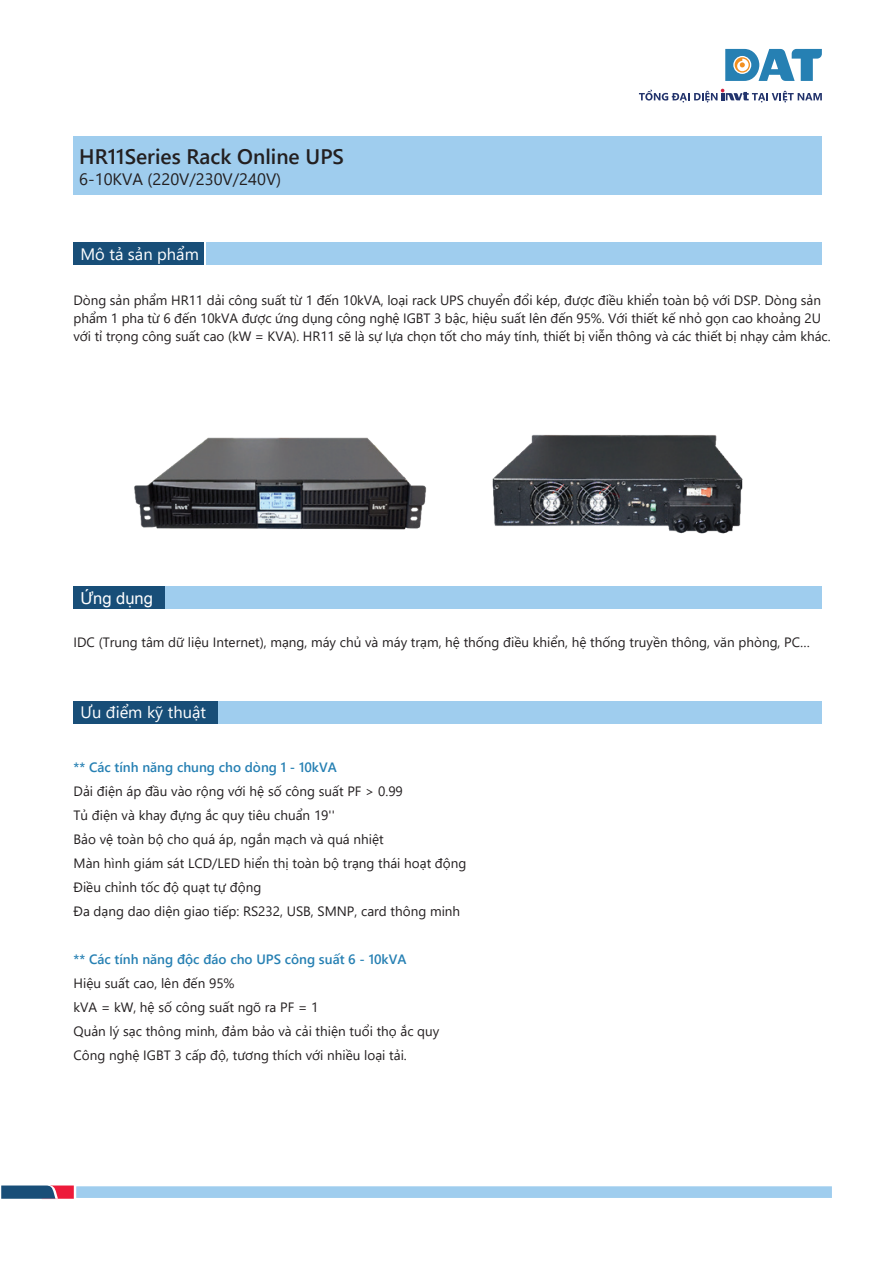
<style>
.page{position:relative;width:893px;height:1262px;background:#fff}
.page>*{position:absolute;margin:0;border:0;box-sizing:border-box;transform-origin:0 0}
.t1{font:600 21px "Segoe UI";color:#231f20}
.t2{font:16.5px "Segoe UI";color:#fff}
.t3{font:16.5px "Segoe UI";color:#231f20}
.t4{font:16.5px "Arial Unicode MS";color:#fff}
.t5{font:13.5px/24px "Segoe UI";color:#231f20}
.t6{font:600 13.5px "Segoe UI";color:#2680b3}
</style>
<div class="page">
<svg style="left:1px;top:1185px;width:831px;height:15px"></svg>
<div style="left:74px;top:136px;width:747px;height:59px;background:#9fcdee"></div>
<div style="left:73px;top:586px;width:91px;height:23px;background:#184e78"></div>
<div style="left:165px;top:586px;width:656px;height:23px;background:#9fcdee"></div>
<div style="left:73px;top:243px;width:131px;height:22px;background:#184e78"></div>
<div style="left:206px;top:243px;width:615px;height:22px;background:#9fcdee"></div>
<div style="left:73px;top:700px;width:144px;height:23px;background:#184e78"></div>
<div style="left:219px;top:700px;width:602px;height:23px;background:#9fcdee"></div>
<svg style="left:725px;top:49px;width:96px;height:32px"></svg>
<svg style="left:639px;top:89px;width:182px;height:13px"></svg>
<img style="left:134px;top:437px;width:293px;height:151px">
<img style="left:492px;top:434px;width:251px;height:100px">
<h1 class="t1" style="left:79px;top:137px;width:266px">HR11Series Rack Online UPS</h1>
<p class="t3" style="left:79px;top:163px;width:203px">6-10KVA (220V/230V/240V)</p>
<p class="t2" style="left:80px;top:239px;width:120px">Mô tả sản phẩm</p>
<p class="t5" style="left:74px;top:290px;width:758px;line-height:18px">Dòng sản phẩm HR11 dải công suất từ 1 đến 10kVA, loại rack UPS chuyển đổi kép, được điều khiển toàn bộ với DSP. Dòng sản phẩm 1 pha từ 6 đến 10kVA được ứng dụng công nghệ IGBT 3 bậc, hiệu suất lên đến 95%. Với thiết kế nhỏ gọn cao khoảng 2U với tỉ trọng công suất cao (kW = KVA). HR11 sẽ là sự lựa chọn tốt cho máy tính, thiết bị viễn thông và các thiết bị nhạy cảm khác.</p>
<p class="t4" style="left:80px;top:586px;width:74px">Ứng dụng</p>
<p class="t5" style="left:74px;top:629px;width:738px">IDC (Trung tâm dữ liệu Internet), mạng, máy chủ và máy trạm, hệ thống điều khiển, hệ thống truyền thông, văn phòng, PC…</p>
<p class="t2" style="left:80px;top:697px;width:127px">Ưu điểm kỹ thuật</p>
<p class="t6" style="left:74px;top:754px;width:265px">** Các tính năng chung cho dòng 1 - 10kVA</p>
<p class="t5" style="left:74px;top:777px;width:394px">Dải điện áp đầu vào rộng với hệ số công suất PF &gt; 0.99<br>Tủ điện và khay đựng ắc quy tiêu chuẩn 19''<br>Bảo vệ toàn bộ cho quá áp, ngắn mạch và quá nhiệt<br>Màn hình giám sát LCD/LED hiển thị toàn bộ trạng thái hoạt động Điều chỉnh tốc độ quạt tự động<br>Đa dạng dao diện giao tiếp: RS232, USB, SMNP, card thông minh</p>
<p class="t6" style="left:74px;top:946px;width:334px">** Các tính năng độc đáo cho UPS công suất 6 - 10kVA</p>
<p class="t5" style="left:74px;top:969px;width:367px">Hiệu suất cao, lên đến 95%<br>kVA = kW, hệ số công suất ngõ ra PF = 1<br>Quản lý sạc thông minh, đảm bảo và cải thiện tuổi thọ ắc quy Công nghệ IGBT 3 cấp độ, tương thích với nhiều loại tải.</p>
</div>
